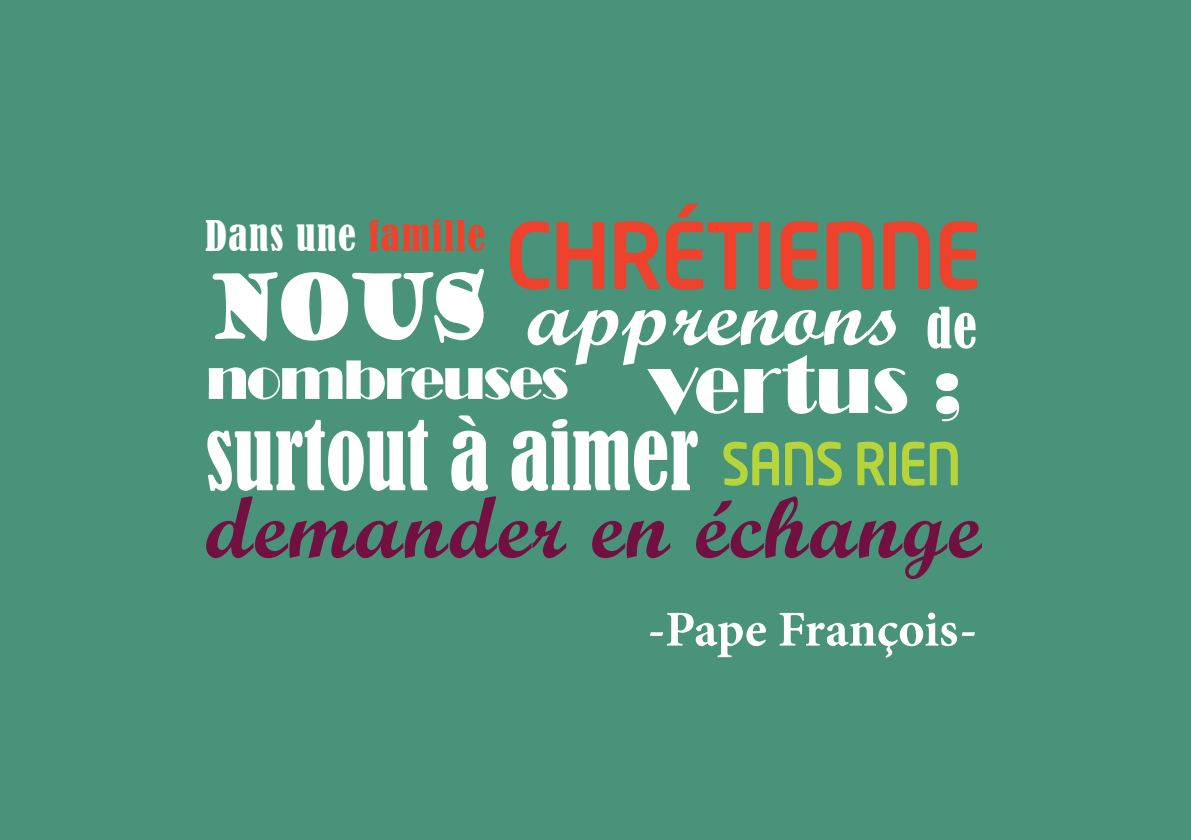
<style>
.page{position:relative;width:1191px;height:840px;background:#fff}
.page>*{position:absolute;margin:0;border:0;box-sizing:border-box;transform-origin:0 0}
.t1{font:500 90px "Neo Tech Std";letter-spacing:-.03em;color:#ef422d;scale:.94 1}
.t2{font:condensed 88.4px "Bernard";color:#fff;scale:.94 1}
.t3{font:87.4px "Script MT Bold";letter-spacing:.02em;color:#721141}
.t4{font:83px "Script MT Bold";letter-spacing:.01em;color:#fff;scale:1.07 1}
.t5{font:57.6px "Broadway";letter-spacing:-.04em;color:#fff}
.t6{font:700 50.2px "Minion Pro";letter-spacing:-.005em;color:#fff}
.t7{font:condensed 39.6px "Bernard";letter-spacing:.04em;color:#fff}
.s1{color:#ef422d}
.s2{font-family:"Goudy Stout";font-size:88.2px}
.s3{font-family:"Bernard";font-stretch:condensed;font-size:52.8px}
.s4{font-size:82.4px}
.s5{font-family:"Neo Tech Std";font-weight:500;font-stretch:normal;font-size:58px;color:#b7d43a}
</style>
<div class="page">
<div style="left:0;top:0;width:1191px;height:839px;background:#489379"></div>
<p class="t1" style="left:505px;top:199px;width:509px">CHRÉTIENNE</p>
<p class="t7" style="left:205px;top:212px;width:281px">Dans une <span class="s1">famille</span></p>
<p class="t4" style="left:205px;top:265px;width:722px"><span class="s2">NOUS</span> apprenons <span class="s3">de</span></p>
<p class="t5" style="left:205px;top:346px;width:758px">nombreuses <span class="s4">vertus ;</span></p>
<p class="t2" style="left:205px;top:404px;width:805px">surtout à aimer <span class="s5">SANS RIEN</span></p>
<p class="t3" style="left:205px;top:473px;width:777px">demander en échange</p>
<p class="t6" style="left:648px;top:593px;width:330px">-Pape François-</p>
</div>
